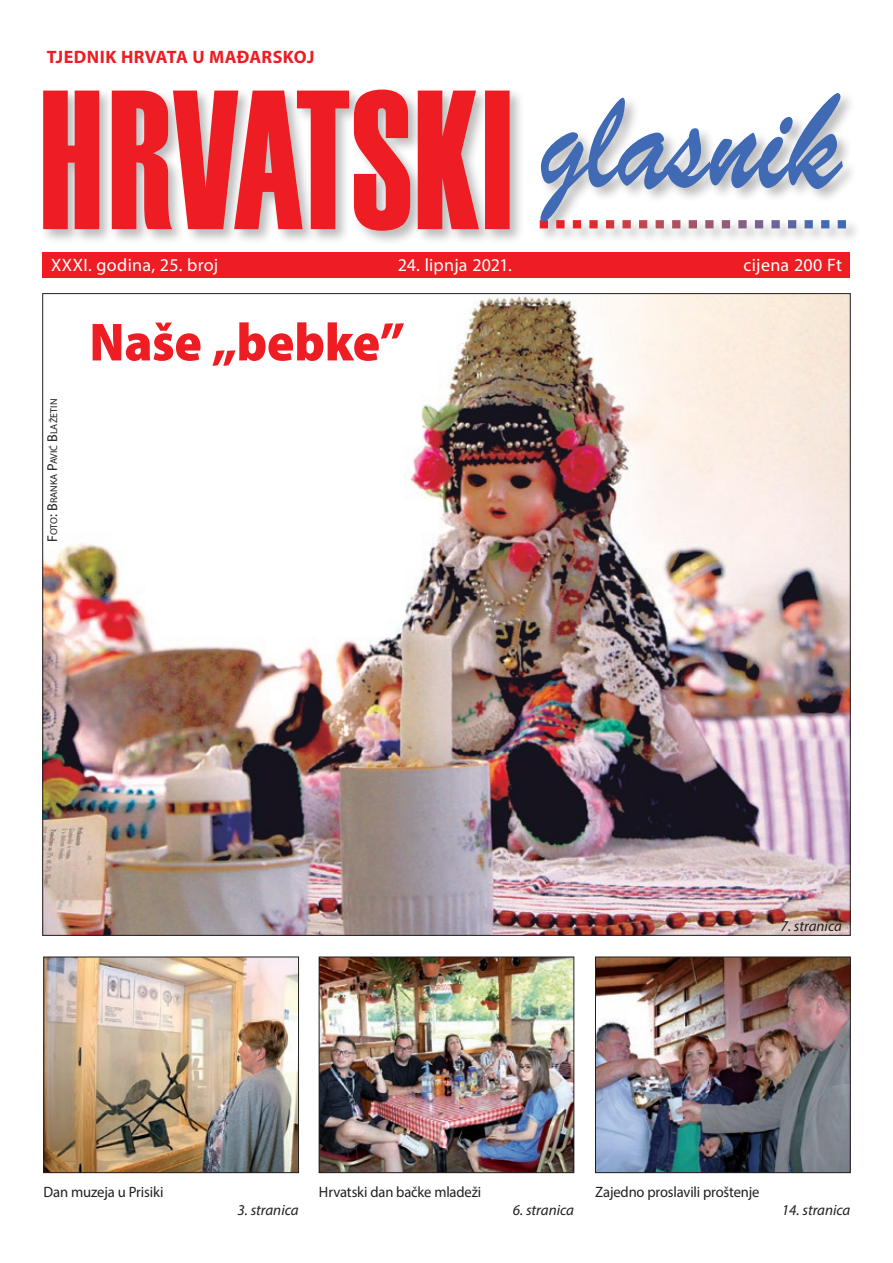
<style>
.page{position:relative;width:893px;height:1263px;background:#fff}
.page>*{position:absolute;margin:0;border:0;box-sizing:border-box;transform-origin:0 0}
.t1{font:900 semi-condensed 54px "Myriad Pro";letter-spacing:-.005em;color:#ee1d23}
.t2{font:18px "Myriad Pro";letter-spacing:.015em;color:#fff}
.t3{font:700 18px "Myriad Pro";letter-spacing:.015em;color:#ee1d23}
.t4{font:15px "Myriad Pro";letter-spacing:-.01em;color:#231f20}
.t5{font:italic 15px "Myriad Pro";color:#231f20}
.t6{font:10.05px "Myriad Pro";color:#231f20}
.s1{font-size:14.25px}
</style>
<div class="page">
<img style="left:321px;top:959px;width:251px;height:212px">
<div style="left:319px;top:957px;width:255px;height:216px;border:1px solid #231f20"></div>
<img style="left:46px;top:959px;width:251px;height:212px">
<div style="left:44px;top:957px;width:255px;height:216px;border:1px solid #231f20"></div>
<div style="left:43px;top:252px;width:807px;height:25px;background:#ee1d23"></div>
<div style="left:40px;top:87px;width:821px;height:158px;background:#231f20;opacity:.3"></div>
<svg style="left:43px;top:90px;width:467px;height:141px;background:#e9585c"></svg>
<svg style="left:540px;top:93px;width:306px;height:135px"></svg>
<img style="left:597px;top:959px;width:251px;height:212px">
<div style="left:595px;top:957px;width:255px;height:216px;border:1px solid #231f20"></div>
<img style="left:45px;top:295px;width:803px;height:638px">
<div style="left:63px;top:291px;width:374px;height:106px;background:#fff"></div>
<p class="t3" style="left:47px;top:46px;width:269px">TJEDNIK HRVATA U MAĐARSKOJ</p>
<p class="t2" style="left:51px;top:254px;width:169px">XXXI. godina, 25. broj</p>
<p class="t2" style="left:398px;top:254px;width:115px">24. lipnja 2021.</p>
<p class="t2" style="left:744px;top:254px;width:100px">cijena 200 Ft</p>
<p class="t6" style="left:48px;top:542px;width:145px;rotate:-90deg"><span class="s1">F</span>oto<span class="s1">: B</span>ranka <span class="s1">P</span>avić <span class="s1">B</span>lažetin</p>
<h1 class="t1" style="left:89px;top:307px;width:317px">Naše „bebke”</h1>
<p class="t5" style="left:781px;top:916px;width:63px">7. stranica</p>
<p class="t4" style="left:44px;top:1183px;width:121px">Dan muzeja u Prisiki</p>
<p class="t5" style="left:237px;top:1201px;width:63px">3. stranica</p>
<p class="t4" style="left:319px;top:1183px;width:164px">Hrvatski dan bačke mladeži</p>
<p class="t5" style="left:513px;top:1201px;width:63px">6. stranica</p>
<p class="t4" style="left:595px;top:1183px;width:166px">Zajedno proslavili proštenje</p>
<p class="t5" style="left:782px;top:1201px;width:70px">14. stranica</p>
</div>
